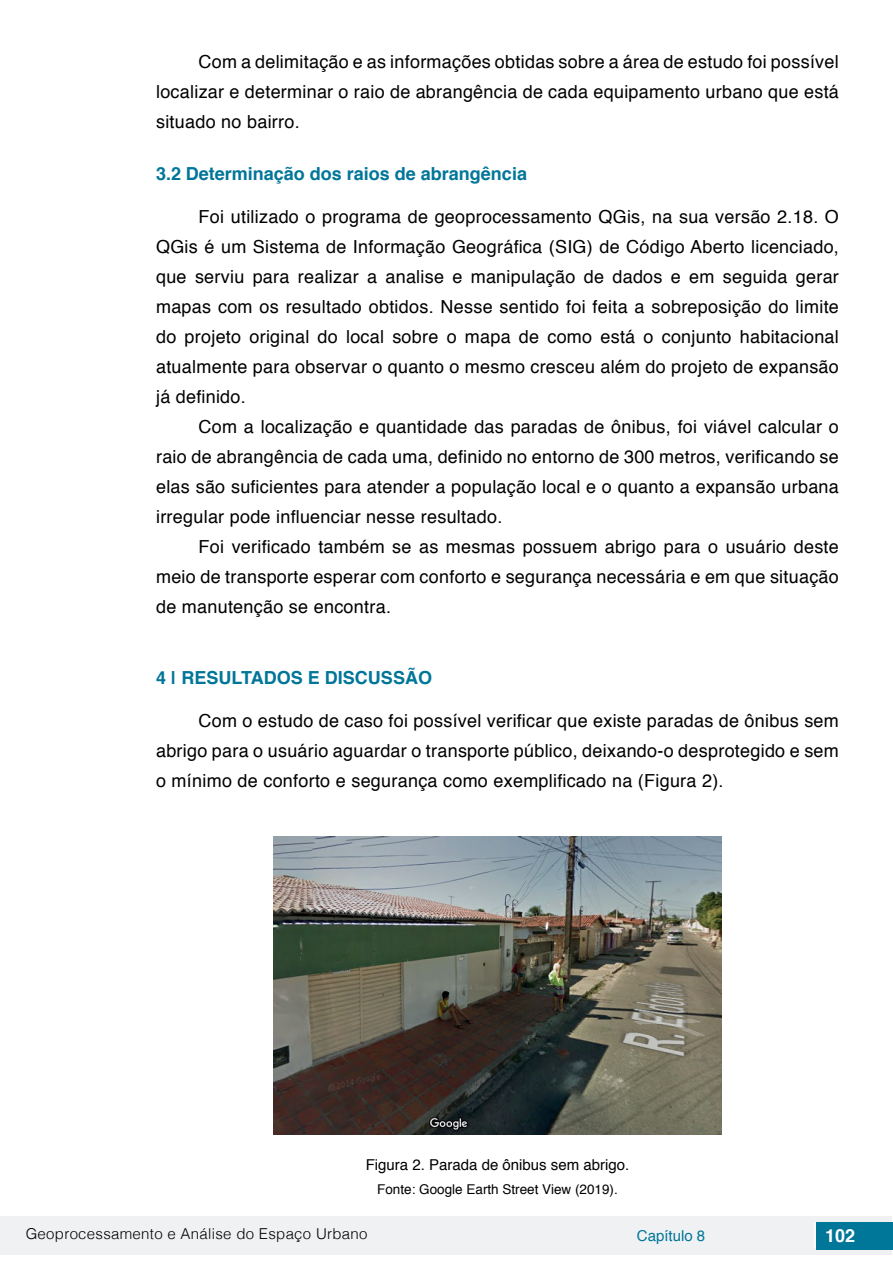
<style>
.page{position:relative;width:893px;height:1263px;background:#fff}
.page>*{position:absolute;margin:0;border:0;box-sizing:border-box;transform-origin:0 0}
.t1{font:18px/30px "Helvetica";letter-spacing:.015em;color:#000;text-align:justify}
.t2{font:700 18px "Helvetica";color:#007699}
.t3{font:700 18px "Helvetica";color:#fff}
.t4{font:300 15px "Helvetica";letter-spacing:.02em;color:#000}
.t5{font:15px "Helvetica";color:#000}
.t6{font:15px "Helvetica";color:#007699}
.t7{font:13.5px "Helvetica";color:#000}
</style>
<div class="page">
<div style="left:1px;top:1216px;width:891px;height:38px;background:#f0f1f2"></div>
<div style="left:816px;top:1222px;width:77px;height:27px;background:#007699"></div>
<svg style="left:815px;top:1224px;width:1px;height:24px"></svg>
<img style="left:274px;top:837px;width:447px;height:297px">
<p class="t1" style="left:156px;top:47px;width:684px;text-indent:43px">Com a delimitação e as informações obtidas sobre a área de estudo foi possível localizar e determinar o raio de abrangência de cada equipamento urbano que está situado no bairro.</p>
<p class="t2" style="left:156px;top:159px;width:372px">3.2 Determinação dos raios de abrangência</p>
<p class="t1" style="left:156px;top:202px;width:684px;text-indent:43px">Foi utilizado o programa de geoprocessamento QGis, na sua versão 2.18. O QGis é um Sistema de Informação Geográfica (SIG) de Código Aberto licenciado, que serviu para realizar a analise e manipulação de dados e em seguida gerar mapas com os resultado obtidos. Nesse sentido foi feita a sobreposição do limite do projeto original do local sobre o mapa de como está o conjunto habitacional atualmente para observar o quanto o mesmo cresceu além do projeto de expansão já definido.</p>
<p class="t1" style="left:156px;top:412px;width:684px;text-indent:43px">Com a localização e quantidade das paradas de ônibus, foi viável calcular o raio de abrangência de cada uma, definido no entorno de 300 metros, verificando se elas são suficientes para atender a população local e o quanto a expansão urbana irregular pode influenciar nesse resultado.</p>
<p class="t1" style="left:156px;top:532px;width:684px;text-indent:43px">Foi verificado também se as mesmas possuem abrigo para o usuário deste meio de transporte esperar com conforto e segurança necessária e em que situação de manutenção se encontra.</p>
<p class="t2" style="left:156px;top:663px;width:277px">4 | RESULTADOS E DISCUSSÃO</p>
<p class="t1" style="left:156px;top:706px;width:684px;text-indent:43px">Com o estudo de caso foi possível verificar que existe paradas de ônibus sem abrigo para o usuário aguardar o transporte público, deixando-o desprotegido e sem o mínimo de conforto e segurança como exemplificado na (Figura 2).</p>
<p class="t5" style="left:366px;top:1153px;width:265px">Figura 2. Parada de ônibus sem abrigo.</p>
<p class="t7" style="left:377px;top:1179px;width:242px">Fonte: Google Earth Street View (2019).</p>
<p class="t4" style="left:26px;top:1221px;width:343px">Geoprocessamento e Análise do Espaço Urbano</p>
<p class="t6" style="left:637px;top:1224px;width:70px">Capítulo 8</p>
<p class="t3" style="left:825px;top:1221px;width:32px">102</p>
</div>
